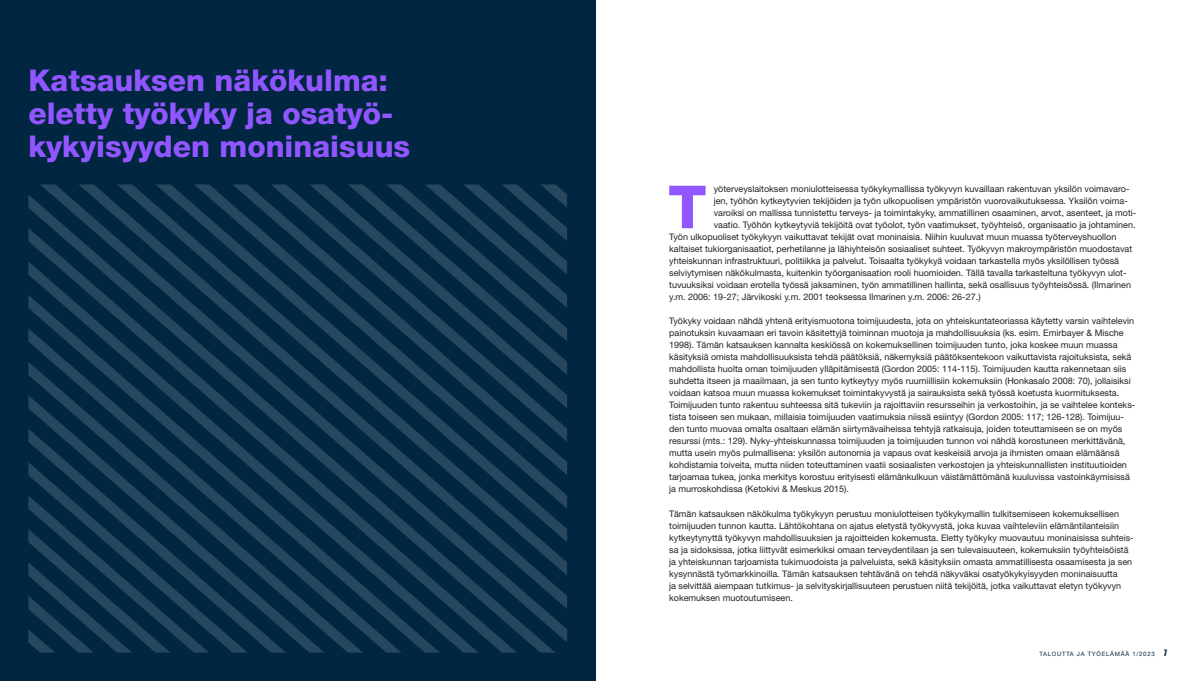
<style>
.page{position:relative;width:1191px;height:681px;background:#fff}
.page>*{position:absolute;margin:0;border:0;box-sizing:border-box;transform-origin:0 0}
.Leipis_aloitus{font:800 59.4px "Helvetica Neue LT Std";color:#9156ff}
.t1{font:800 30px/33px "Helvetica Neue LT Std";color:#9156ff}
.Leipis{font:9px/12px "Helvetica Neue LT Std";color:#231f20}
.Leipis_aloitus-2{font:9px "Helvetica Neue LT Std";color:#231f20}
.t2{font:6px "Helvetica Neue LT Std";letter-spacing:.12em;color:#002642}
.s1{font-family:"Compacta BT";font-weight:700;font-size:8px}
</style>
<div class="page">
<div style="left:0;top:0;width:595px;height:680px;background:#002642"></div>
<svg style="left:79px;top:184px;width:488px;height:424px"></svg>
<svg style="left:28px;top:194px;width:527px;height:458px"></svg>
<svg style="left:28px;top:228px;width:489px;height:424px"></svg>
<svg style="left:28px;top:328px;width:373px;height:324px"></svg>
<svg style="left:28px;top:361px;width:335px;height:291px"></svg>
<p class="t1" style="left:28px;top:64px;width:383px">Katsauksen näkökulma: eletty työkyky ja osatyö&shy;kykyisyyden moninaisuus</p>
<p class="Leipis_aloitus" style="left:668px;top:172px;width:40px">T</p>
<p class="Leipis_aloitus-2" style="left:714px;top:183px;width:417px">yöterveyslaitoksen moniulotteisessa työkykymallissa työkyvyn kuvaillaan rakentuvan yksilön voimavaro-</p>
<p class="Leipis_aloitus-2" style="left:714px;top:195px;width:415px">jen, työhön kytkeytyvien tekijöiden ja työn ulkopuolisen ympäristön vuorovaikutuksessa. Yksilön voima-</p>
<p class="Leipis_aloitus-2" style="left:714px;top:207px;width:424px">varoiksi on mallissa tunnistettu terveys- ja toimintakyky, ammatillinen osaaminen, arvot, asenteet, ja moti-</p>
<p class="Leipis_aloitus-2" style="left:714px;top:219px;width:423px">vaatio. Työhön kytkeytyviä tekijöitä ovat työolot, työn vaatimukset, työyhteisö, organisaatio ja johtaminen.</p>
<p class="Leipis_aloitus-2" style="left:669px;top:231px;width:448px">Työn ulkopuoliset työkykyyn vaikuttavat tekijät ovat moninaisia. Niihin kuuluvat muun muassa työterveyshuollon</p>
<p class="Leipis_aloitus-2" style="left:669px;top:243px;width:464px">kaltaiset tukiorganisaatiot, perhetilanne ja lähiyhteisön sosiaaliset suhteet. Työkyvyn makroympäristön muodostavat</p>
<p class="Leipis_aloitus-2" style="left:669px;top:255px;width:451px">yhteiskunnan infrastruktuuri, politiikka ja palvelut. Toisaalta työkykyä voidaan tarkastella myös yksilöllisen työssä</p>
<p class="Leipis_aloitus-2" style="left:669px;top:267px;width:459px">selviytymisen näkökulmasta, kuitenkin työorganisaation rooli huomioiden. Tällä tavalla tarkasteltuna työkyvyn ulot-</p>
<p class="Leipis_aloitus-2" style="left:669px;top:279px;width:463px">tuvuuksiksi voidaan erotella työssä jaksaminen, työn ammatillinen hallinta, sekä osallisuus työyhteisössä. (Ilmarinen</p>
<p class="Leipis_aloitus-2" style="left:669px;top:291px;width:313px">y.m. 2006: 19-27; Järvikoski y.m. 2001 teoksessa Ilmarinen y.m. 2006: 26-27.)</p>
<p class="Leipis" style="left:669px;top:315px;width:467px">Työkyky voidaan nähdä yhtenä erityismuotona toimijuudesta, jota on yhteiskuntateoriassa käytetty varsin vaihtelevin painotuksin kuvaamaan eri tavoin käsitettyjä toiminnan muotoja ja mahdollisuuksia (ks. esim. Emirbayer &amp; Mische 1998). Tämän katsauksen kannalta keskiössä on kokemuksellinen toimijuuden tunto, joka koskee muun muassa käsityksiä omista mahdollisuuksista tehdä päätöksiä, näkemyksiä päätöksentekoon vaikuttavista rajoituksista, sekä mahdollista huolta oman toimijuuden ylläpitämisestä (Gordon 2005: 114-115). Toimijuuden kautta rakennetaan siis suhdetta itseen ja maailmaan, ja sen tunto kytkeytyy myös ruumiillisiin kokemuksiin (Honkasalo 2008: 70), jollaisiksi voidaan katsoa muun muassa kokemukset toimintakyvystä ja sairauksista sekä työssä koetusta kuormituksesta.<br>Toimijuuden tunto rakentuu suhteessa sitä tukeviin ja rajoittaviin resursseihin ja verkostoihin, ja se vaihtelee konteks&shy;tista toiseen sen mukaan, millaisia toimijuuden vaatimuksia niissä esiintyy (Gordon 2005: 117; 126-128). Toimijuu&shy;den tunto muovaa omalta osaltaan elämän siirtymävaiheissa tehtyjä ratkaisuja, joiden toteuttamiseen se on myös resurssi (mts.: 129). Nyky-yhteiskunnassa toimijuuden ja toimijuuden tunnon voi nähdä korostuneen merkittävänä, mutta usein myös pulmallisena: yksilön autonomia ja vapaus ovat keskeisiä arvoja ja ihmisten omaan elämäänsä kohdistamia toiveita, mutta niiden toteuttaminen vaatii sosiaalisten verkostojen ja yhteiskunnallisten instituutioiden tarjoamaa tukea, jonka merkitys korostuu erityisesti elämänkulkuun väistämättömänä kuuluvissa vastoinkäymisissä ja murroskohdissa (Ketokivi &amp; Meskus 2015).</p>
<p class="Leipis" style="left:669px;top:507px;width:466px">Tämän katsauksen näkökulma työkykyyn perustuu moniulotteisen työkykymallin tulkitsemiseen kokemuksellisen toimijuuden tunnon kautta. Lähtökohtana on ajatus eletystä työkyvystä, joka kuvaa vaihteleviin elämäntilanteisiin kytkeytynyttä työkyvyn mahdollisuuksien ja rajoitteiden kokemusta. Eletty työkyky muovautuu moninaisissa suhteis&shy;sa ja sidoksissa, jotka liittyvät esimerkiksi omaan terveydentilaan ja sen tulevaisuuteen, kokemuksiin työyhteisöistä ja yhteiskunnan tarjoamista tukimuodoista ja palveluista, sekä käsityksiin omasta ammatillisesta osaamisesta ja sen kysynnästä työmarkkinoilla. Tämän katsauksen tehtävänä on tehdä näkyväksi osatyökykyisyyden moninaisuutta<br>ja selvittää aiempaan tutkimus- ja selvityskirjallisuuteen perustuen niitä tekijöitä, jotka vaikuttavat eletyn työkyvyn kokemuksen muotoutumiseen.</p>
<p class="t2" style="left:1039px;top:649px;width:129px">TALOUTTA JA TYÖELÄMÄÄ 1/2023 <span class="s1">7</span></p>
</div>
